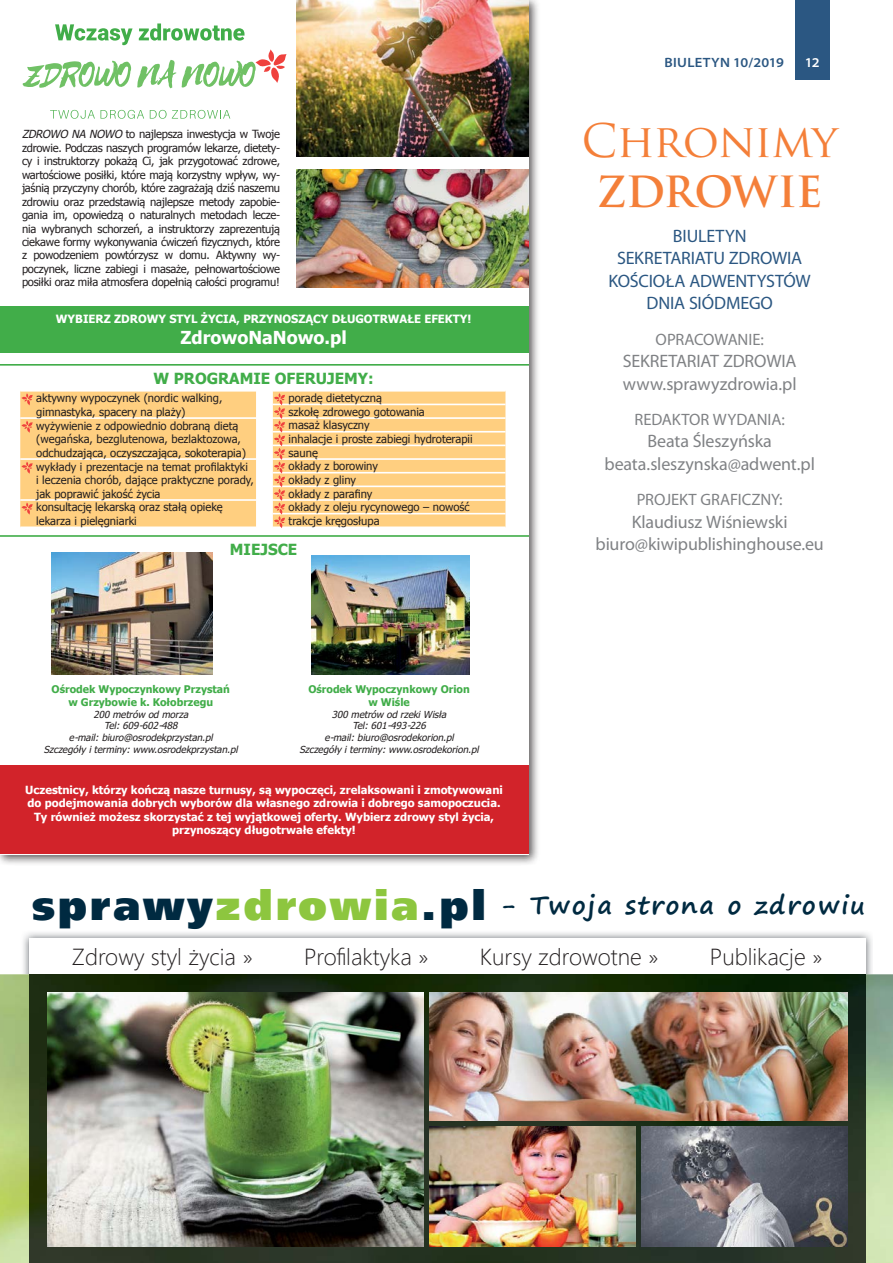
<style>
.page{position:relative;width:893px;height:1263px;background:#fff}
.page>*{position:absolute;margin:0;border:0;box-sizing:border-box;transform-origin:0 0}
._02__Tytuł_Biuletyn{font:45px "Trajan Pro";letter-spacing:-.025em;color:#f47f39}
._02__Tytuł_Biuletyn-2{font:700 41.85px "Trajan Pro";letter-spacing:-.015em;color:#f47f39}
.t1{font:41.4px "Frutiger LT95 Ultra Black PL";letter-spacing:.07em;color:#002a41}
.t2{font:700 24.9px "Segoe Print";letter-spacing:.07em;color:#002a41}
.t3{font:300 23.25px "Segoe UI";color:#231f20}
._03__wstęp_Biuletyn{font:18px "Myriad Pro";letter-spacing:-.01em;color:#808285}
._03__wstęp_Biuletyn-2{font:18px/22.5px "Myriad Pro";letter-spacing:-.01em;color:#2b5782;text-align:center}
.t4{font:700 17.85px "Tahoma";color:#fff}
._03__wstęp_Biuletyn-3{font:16.5px "Myriad Pro";letter-spacing:-.01em;color:#808285}
.t5{font:700 15.3px "Tahoma";color:#41ad49}
.t6{font:600 semi-expanded 13.5px "Myriad Pro";letter-spacing:.02em;color:#2b5782}
.t7{font:600 semi-expanded 13.5px "Myriad Pro";color:#fff}
.t8{font:700 11.4px "Tahoma";color:#fff}
.t9{font:11.25px/13.5px "Tahoma";color:#231f20}
.t10{font:700 11.25px/13.5px "Tahoma";color:#fff;text-align:center}
.t11{font:700 10.5px/12.6px "Tahoma";color:#41ad49;text-align:center}
.t12{font:italic 9.75px/11.7px "Tahoma Faux";color:#231f20;text-align:center}
.s1{font-family:"Tahoma Faux";font-style:italic}
.s2{color:#8dc63f}
</style>
<div class="page">
<div style="left:795px;top:0;width:34px;height:80px;background:#2b5782"></div>
<img style="left:23px;top:932px;width:849px;height:42px">
<div style="left:29px;top:938px;width:836px;height:325px;background:#fff"></div>
<img style="left:0;top:974px;width:893px;height:289px">
<img style="left:29px;top:974px;width:836px;height:289px">
<img style="left:47px;top:992px;width:376px;height:254px">
<img style="left:429px;top:992px;width:419px;height:129px">
<img style="left:641px;top:1126px;width:207px;height:120px">
<img style="left:429px;top:1126px;width:206px;height:120px">
<div style="left:0;top:0;width:540px;height:866px;background:#231f20;opacity:.75"></div>
<div style="left:0;top:0;width:529px;height:854px;background:#fff"></div>
<svg style="left:50px;top:110px;width:94px;height:9px"></svg>
<svg style="left:150px;top:110px;width:80px;height:9px"></svg>
<svg style="left:22px;top:23px;width:264px;height:65px"></svg>
<img style="left:297px;top:0;width:232px;height:157px">
<img style="left:297px;top:169px;width:232px;height:119px">
<div style="left:0;top:765px;width:529px;height:89px;background:#d2232a"></div>
<hr style="left:0;top:364px;width:529px;height:2px;background:#41ad49">
<hr style="left:0;top:535px;width:529px;height:2px;background:#41ad49">
<div style="left:20px;top:392px;width:485px;height:134px;background:#ffcf80"></div>
<hr style="left:273px;top:404px;width:232px;height:1px;background:#fff">
<hr style="left:20px;top:417px;width:236px;height:2px;background:#fff">
<hr style="left:273px;top:417px;width:232px;height:2px;background:#fff">
<hr style="left:273px;top:431px;width:232px;height:1px;background:#fff">
<hr style="left:273px;top:445px;width:232px;height:1px;background:#fff">
<hr style="left:20px;top:458px;width:236px;height:2px;background:#fff">
<hr style="left:273px;top:458px;width:232px;height:2px;background:#fff">
<hr style="left:273px;top:472px;width:232px;height:1px;background:#fff">
<hr style="left:273px;top:485px;width:232px;height:2px;background:#fff">
<hr style="left:20px;top:499px;width:236px;height:2px;background:#fff">
<hr style="left:273px;top:499px;width:232px;height:2px;background:#fff">
<hr style="left:273px;top:513px;width:232px;height:1px;background:#fff">
<svg style="left:21px;top:393px;width:12px;height:12px"></svg>
<svg style="left:21px;top:421px;width:12px;height:12px"></svg>
<svg style="left:21px;top:461px;width:12px;height:13px"></svg>
<svg style="left:21px;top:502px;width:12px;height:13px"></svg>
<svg style="left:256px;top:391px;width:29px;height:137px"></svg>
<img style="left:51px;top:553px;width:162px;height:121px">
<img style="left:311px;top:555px;width:159px;height:119px">
<div style="left:0;top:306px;width:529px;height:47px;background:#41ad49"></div>
<p class="t9" style="left:22px;top:127px;width:260px;text-align:justify"><span class="s1">ZDROWO NA NOWO</span> to najlepsza inwestycja w Twoje zdrowie. Podczas naszych programów lekarze, dietety&shy;cy i instruktorzy pokażą Ci, jak przygotować zdrowe, wartościowe posiłki, które mają korzystny wpływ, wy&shy;jaśnią przyczyny chorób, które zagrażają dziś naszemu zdrowiu oraz przedstawią najlepsze metody zapobie&shy;gania im, opowiedzą o naturalnych metodach lecze&shy;nia wybranych schorzeń, a instruktorzy zaprezentują ciekawe formy wykonywania ćwiczeń fizycznych, które z powodzeniem powtórzysz w domu. Aktywny wy&shy;poczynek, liczne zabiegi i masaże, pełnowartościowe posiłki oraz miła atmosfera dopełnią całości programu!</p>
<p class="t8" style="left:56px;top:311px;width:417px">WYBIERZ ZDROWY STYL ŻYCIA, PRZYNOSZĄCY DŁUGOTRWAŁE EFEKTY!</p>
<p class="t4" style="left:180px;top:325px;width:168px">ZdrowoNaNowo.pl</p>
<p class="t5" style="left:154px;top:367px;width:222px">W PROGRAMIE OFERUJEMY:</p>
<p class="t9" style="left:36px;top:391px;width:188px">aktywny wypoczynek (nordic walking, gimnastyka, spacery na plaży)</p>
<p class="t9" style="left:289px;top:391px;width:138px">poradę dietetyczną<br>szkołę zdrowego gotowania</p>
<p class="t9" style="left:36px;top:418px;width:211px">wyżywienie z odpowiednio dobraną dietą (wegańska, bezglutenowa, bezlaktozowa, odchudzająca, oczyszczająca, sokoterapia)</p>
<p class="t9" style="left:289px;top:418px;width:186px">masaż klasyczny<br>inhalacje i proste zabiegi hydroterapii saunę</p>
<p class="t9" style="left:36px;top:459px;width:219px">wykłady i prezentacje na temat profilaktyki<br>i leczenia chorób, dające praktyczne porady, jak poprawić jakość życia</p>
<p class="t9" style="left:289px;top:459px;width:91px">okłady z borowiny okłady z gliny okłady z parafiny</p>
<p class="t9" style="left:36px;top:500px;width:188px">konsultację lekarską oraz stałą opiekę lekarza i pielęgniarki</p>
<p class="t9" style="left:289px;top:500px;width:183px">okłady z oleju rycynowego – nowość trakcje kręgosłupa</p>
<p class="t5" style="left:230px;top:539px;width:69px">MIEJSCE</p>
<p class="t11" style="left:308px;top:682px;width:163px">Ośrodek Wypoczynkowy Orion w Wiśle</p>
<p class="t12" style="left:299px;top:708px;width:181px">300 metrów od rzeki Wisła<br>Tel: 601-493-226<br>e-mail: biuro@osrodekorion.pl<br>Szczegóły i terminy: www.osrodekorion.pl</p>
<p class="t10" style="left:25px;top:782px;width:479px">Uczestnicy, którzy kończą nasze turnusy, są wypoczęci, zrelaksowani i zmotywowani do podejmowania dobrych wyborów dla własnego zdrowia i dobrego samopoczucia.<br>Ty również możesz skorzystać z tej wyjątkowej oferty. Wybierz zdrowy styl życia, przynoszący długotrwałe efekty!</p>
<p class="t11" style="left:52px;top:682px;width:180px">Ośrodek Wypoczynkowy Przystań w Grzybowie k. Kołobrzegu</p>
<p class="t12" style="left:44px;top:708px;width:195px">200 metrów od morza<br>Tel: 609-602-488<br>e-mail: biuro@osrodekprzystan.pl<br>Szczegóły i terminy: www.osrodekprzystan.pl</p>
<p class="t6" style="left:665px;top:54px;width:121px">BIULETYN 10/2019</p>
<p class="t7" style="left:805px;top:54px;width:16px">12</p>
<p class="_02__Tytuł_Biuletyn" style="left:582px;top:112px;width:258px">CHRONIMY</p>
<p class="_02__Tytuł_Biuletyn-2" style="left:597px;top:165px;width:227px">ZDROWIE</p>
<p class="_03__wstęp_Biuletyn-2" style="left:617px;top:224px;width:187px">BIULETYN<br>SEKRETARIATU ZDROWIA</p>
<p class="_03__wstęp_Biuletyn-2" style="left:609px;top:269px;width:204px">KOŚCIOŁA ADWENTYSTÓW</p>
<p class="_03__wstęp_Biuletyn-2" style="left:646px;top:292px;width:128px">DNIA SIÓDMEGO</p>
<p class="_03__wstęp_Biuletyn-3" style="left:656px;top:329px;width:110px">OPRACOWANIE:</p>
<p class="_03__wstęp_Biuletyn" style="left:623px;top:350px;width:175px">SEKRETARIAT ZDROWIA</p>
<p class="_03__wstęp_Biuletyn" style="left:623px;top:372px;width:175px">www.sprawyzdrowia.pl</p>
<p class="_03__wstęp_Biuletyn-3" style="left:634px;top:409px;width:152px">REDAKTOR WYDANIA:</p>
<p class="_03__wstęp_Biuletyn" style="left:647px;top:430px;width:126px">Beata Śleszyńska</p>
<p class="_03__wstęp_Biuletyn" style="left:604px;top:453px;width:212px">beata.sleszynska@adwent.pl</p>
<p class="_03__wstęp_Biuletyn-3" style="left:637px;top:489px;width:147px">PROJEKT GRAFICZNY:</p>
<p class="_03__wstęp_Biuletyn" style="left:632px;top:510px;width:158px">Klaudiusz Wiśniewski</p>
<p class="_03__wstęp_Biuletyn" style="left:595px;top:533px;width:230px">biuro@kiwipublishinghouse.eu</p>
<p class="t1" style="left:32px;top:880px;width:455px">sprawy<span class="s2">zdrowia</span>.pl</p>
<p class="t3" style="left:72px;top:935px;width:183px">Zdrowy styl życia »</p>
<p class="t3" style="left:304px;top:935px;width:127px">Profilaktyka »</p>
<p class="t3" style="left:480px;top:935px;width:181px">Kursy zdrowotne »</p>
<p class="t3" style="left:710px;top:935px;width:115px">Publikacje »</p>
<p class="t2" style="left:501px;top:883px;width:366px">- Twoja strona o zdrowiu</p>
</div>
